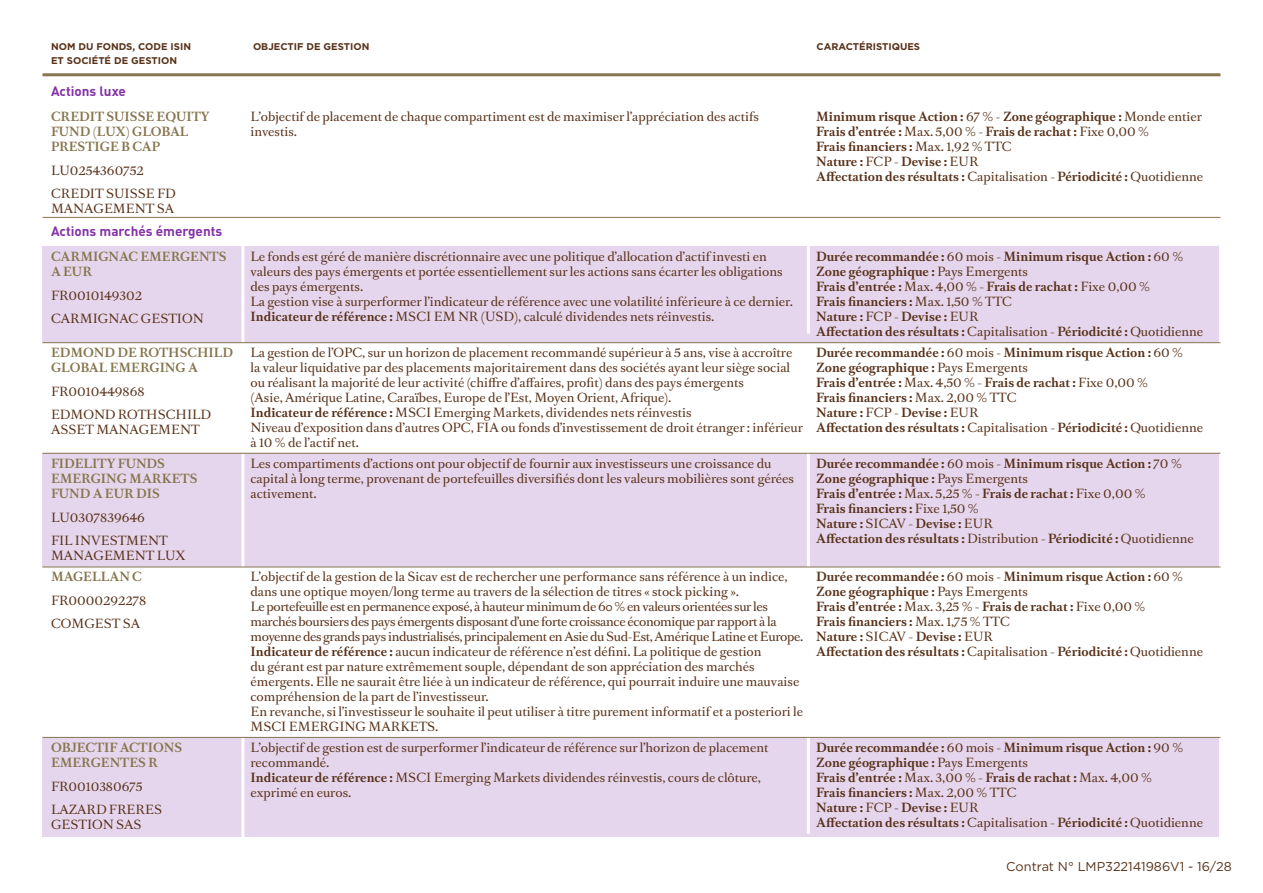
<style>
.page{position:relative;width:1263px;height:893px;background:#fff}
.page>*{position:absolute;margin:0;border:0;box-sizing:border-box;transform-origin:0 0}
.t1{font:700 13.5px "DIN";color:#8431a6}
.t2{font:12.75px "Gotham";color:#583119}
.t3{font:12px/15px "Romain BP Text";color:#583119}
.t4{font:700 12px/15px "Romain BP Text";color:#583119}
.t5{font:700 12px/15px "Romain BP Text";color:#86754d}
.t6{font:700 9.75px/13.5px "Gotham";color:#583119}
.s1{font-weight:400}
.s2{font-weight:700}
</style>
<div class="page">
<hr style="left:43px;top:73px;width:1177px;height:3px;background:#86754d">
<div style="left:43px;top:246px;width:1176px;height:97px;background:#e6d6ed"></div>
<div style="left:43px;top:453px;width:1176px;height:114px;background:#e6d6ed"></div>
<div style="left:43px;top:737px;width:1176px;height:100px;background:#e6d6ed"></div>
<hr style="left:241px;top:243px;width:3px;height:596px;background:#fff">
<hr style="left:807px;top:243px;width:3px;height:91px;background:#fff">
<hr style="left:807px;top:384px;width:3px;height:450px;background:#fff">
<hr style="left:43px;top:217px;width:1177px;height:1px;background:#86754d">
<hr style="left:43px;top:342px;width:1177px;height:1px;background:#86754d">
<hr style="left:43px;top:453px;width:1177px;height:1px;background:#86754d">
<hr style="left:43px;top:567px;width:1177px;height:1px;background:#86754d">
<hr style="left:43px;top:737px;width:1177px;height:1px;background:#86754d">
<p class="t6" style="left:51px;top:40px;width:142px">NOM DU FON DS, CODE ISIN<br>ET SOCI ÉTÉ DE GES</p>
<p class="t6" style="left:151px;top:54px;width:25px">TION</p>
<p class="t1" style="left:51px;top:83px;width:76px">Actions luxe</p>
<p class="t5" style="left:51px;top:109px;width:116px">CREDIT SUISSE EQUITY<br>FUN</p>
<p class="t5" style="left:51px;top:124px;width:110px;text-indent:29px">D (LUX) GLOBAL<br>PRE STIGE B CAP</p>
<p class="t3" style="left:51px;top:158px;width:126px;line-height:23.5px">LU0254360752<br>CREDIT SUISSE FD</p>
<p class="t3" style="left:51px;top:201px;width:125px">MANAGEMENT SA</p>
<p class="t1" style="left:51px;top:222px;width:173px">Actions marchés émergents</p>
<p class="t5" style="left:51px;top:248px;width:20px">CARMI</p>
<p class="t5" style="left:98px;top:248px;width:53px">GNAC EMER</p>
<p class="t5" style="left:180px;top:248px;width:21px">GENT</p>
<p class="t5" style="left:219px;top:248px;width:9px">S</p>
<p class="t5" style="left:51px;top:263px;width:23px">AEUR</p>
<p class="t3" style="left:51px;top:283px;width:154px;line-height:23.5px">FR0010149302<br>CARMIGNAC GESTION</p>
<p class="t5" style="left:51px;top:344px;width:32px">EDMON</p>
<p class="t5" style="left:105px;top:344px;width:46px">D DE ROT</p>
<p class="t5" style="left:168px;top:344px;width:66px">HSCHILD</p>
<p class="t5" style="left:51px;top:359px;width:21px">GLOBAL</p>
<p class="t5" style="left:110px;top:359px;width:11px">EMER</p>
<p class="t5" style="left:149px;top:359px;width:50px">GING A</p>
<p class="t3" style="left:51px;top:379px;width:162px;line-height:23.5px">FR0010449868<br>EDMOND ROTHSCHILD</p>
<p class="t3" style="left:51px;top:421px;width:150px">ASSET MANAGEMENT</p>
<p class="t5" style="left:51px;top:455px;width:33px">FIDELITY</p>
<p class="t5" style="left:118px;top:455px;width:11px">FUN</p>
<p class="t5" style="left:147px;top:455px;width:20px">DS</p>
<p class="t5" style="left:51px;top:470px;width:11px">EMER</p>
<p class="t5" style="left:91px;top:470px;width:51px">GING MAR</p>
<p class="t5" style="left:162px;top:470px;width:37px">KETS</p>
<p class="t5" style="left:51px;top:485px;width:11px">FUN</p>
<p class="t5" style="left:80px;top:485px;width:36px">D AEUR</p>
<p class="t5" style="left:136px;top:485px;width:25px">DIS</p>
<p class="t3" style="left:51px;top:505px;width:118px;line-height:23.5px">LU0307839646<br>FIL INVESTMENT</p>
<p class="t3" style="left:51px;top:547px;width:136px">MANAGEMENT LUX</p>
<p class="t5" style="left:51px;top:568px;width:43px">MAGELLAN</p>
<p class="t5" style="left:132px;top:568px;width:11px">C</p>
<p class="t3" style="left:51px;top:588px;width:97px;line-height:23.5px">FR0000292278<br>COMGEST SA</p>
<p class="t5" style="left:51px;top:739px;width:53px">OBJECTIF</p>
<p class="t5" style="left:120px;top:739px;width:29px">ACTION</p>
<p class="t5" style="left:174px;top:739px;width:9px">S</p>
<p class="t5" style="left:51px;top:754px;width:11px">EMER</p>
<p class="t5" style="left:91px;top:754px;width:21px">GENTE</p>
<p class="t5" style="left:138px;top:754px;width:21px">S R</p>
<p class="t3" style="left:51px;top:774px;width:113px;line-height:23.5px">FR0010380675<br>LAZARD FRERES</p>
<p class="t3" style="left:51px;top:816px;width:92px">GESTION SAS</p>
<p class="t6" style="left:253px;top:40px;width:79px">OBJECTIF DE GES</p>
<p class="t6" style="left:344px;top:40px;width:25px">TION</p>
<p class="t6" style="left:816px;top:40px;width:16px">CARAC</p>
<p class="t6" style="left:853px;top:40px;width:62px">TÉRISTIQUES</p>
<p class="t3" style="left:250px;top:109px;width:510px">L’objectif de placement de chaque compartiment est de maximiser l’appréciation des actifs investis.</p>
<p class="t4" style="left:816px;top:109px;width:389px">Minimum risque Action : <span class="s1">67 % -</span> Zone géographique : <span class="s1">Monde entier </span>Frais d’entrée : <span class="s1">Max. 5,00 % -</span> Frais de rachat : <span class="s1">Fixe 0,00 %<br></span>Frais financiers : <span class="s1">Max. 1,92 % TTC<br></span>Nature : <span class="s1">FCP -</span> Devise : <span class="s1">EUR<br></span>Affectation des résultats : <span class="s1">Capitalisation -</span> Périodicité : <span class="s1">Quotidienne</span></p>
<p class="t3" style="left:250px;top:248px;width:544px">Le fonds est géré de manière discrétionnaire avec une politique d’allocation d’actif investi en valeurs des pays émergents et portée essentiellement sur les actions sans écarter les obligations des pays émergents.<br>La gestion vise à surperformer l’indicateur de référence avec une volatilité inférieure à ce dernier.<br><span class="s2">Indicateur de référence :</span> MSCI EM NR (USD), calculé dividendes nets réinvestis.</p>
<p class="t4" style="left:816px;top:248px;width:389px">Durée recommandée : <span class="s1">60 mois -</span> Minimum risque Action : <span class="s1">60 % </span>Zone géographique : <span class="s1">Pays Emergents<br></span>Frais d’entrée : <span class="s1">Max. 4,00 % -</span> Frais de rachat : <span class="s1">Fixe 0,00 %<br></span>Frais financiers : <span class="s1">Max. 1,50 % TTC<br></span>Nature : <span class="s1">FCP -</span> Devise : <span class="s1">EUR<br></span>Affectation des résultats : <span class="s1">Capitalisation -</span> Périodicité : <span class="s1">Quotidienne</span></p>
<p class="t3" style="left:250px;top:344px;width:554px">La gestion de l’OPC, sur un horizon de placement recommandé supérieur à 5 ans, vise à accroître la valeur liquidative par des placements majoritairement dans des sociétés ayant leur siège social ou réalisant la majorité de leur activité (chiffre d’affaires, profit) dans des pays émergents<br>(Asie, Amérique Latine, Caraïbes, Europe de l’Est, Moyen Orient, Afrique).<br><span class="s2">Indicateur de référence :</span> MSCI Emerging Markets, dividendes nets réinvestis<br>Niveau d’exposition dans d’autres OPC, FIA ou fonds d’investissement de droit étranger : inférieur à 10 % de l’actif net.</p>
<p class="t4" style="left:816px;top:344px;width:389px">Durée recommandée : <span class="s1">60 mois -</span> Minimum risque Action : <span class="s1">60 % </span>Zone géographique : <span class="s1">Pays Emergents<br></span>Frais d’entrée : <span class="s1">Max. 4,50 % -</span> Frais de rachat : <span class="s1">Fixe 0,00 %<br></span>Frais financiers : <span class="s1">Max. 2,00 % TTC<br></span>Nature : <span class="s1">FCP -</span> Devise : <span class="s1">EUR<br></span>Affectation des résultats : <span class="s1">Capitalisation -</span> Périodicité : <span class="s1">Quotidienne</span></p>
<p class="t3" style="left:250px;top:455px;width:545px">Les compartiments d’actions ont pour objectif de fournir aux investisseurs une croissance du capital à long terme, provenant de portefeuilles diversifiés dont les valeurs mobilières sont gérées activement.</p>
<p class="t4" style="left:816px;top:455px;width:379px">Durée recommandée : <span class="s1">60 mois -</span> Minimum risque Action : <span class="s1">70 % </span>Zone géographique : <span class="s1">Pays Emergents<br></span>Frais d’entrée : <span class="s1">Max. 5,25 % -</span> Frais de rachat : <span class="s1">Fixe 0,00 %<br></span>Frais financiers : <span class="s1">Fixe 1,50 %<br></span>Nature : <span class="s1">SICAV -</span> Devise : <span class="s1">EUR<br></span>Affectation des résultats : <span class="s1">Distribution -</span> Périodicité : <span class="s1">Quotidienne</span></p>
<p class="t3" style="left:250px;top:568px;width:554px">L’objectif de la gestion de la Sicav est de rechercher une performance sans référence à un indice, dans une optique moyen/long terme au travers de la sélection de titres « stock picking ».<br>Le portefeuille est en permanence exposé, à hauteur minimum de 60 % en valeurs orientées sur les marchés boursiers des pays émergents disposant d’une forte croissance économique par rapport à la moyenne des grands pays industrialisés, principalement en Asie du Sud-Est, Amérique Latine et Europe.<br><span class="s2">Indicateur de référence :</span> aucun indicateur de référence n’est défini. La politique de gestion<br>du gérant est par nature extrêmement souple, dépendant de son appréciation des marchés émergents. Elle ne saurait être liée à un indicateur de référence, qui pourrait induire une mauvaise compréhension de la part de l’investisseur.<br>En revanche, si l’investisseur le souhaite il peut utiliser à titre purement informatif et a posteriori le MSCI EMERGING MARKETS.</p>
<p class="t4" style="left:816px;top:568px;width:388px">Durée recommandée : <span class="s1">60 mois -</span> Minimum risque Action : <span class="s1">60 % </span>Zone géographique : <span class="s1">Pays Emergents<br></span>Frais d’entrée : <span class="s1">Max. 3,25 % -</span> Frais de rachat : <span class="s1">Fixe 0,00 %<br></span>Frais financiers : <span class="s1">Max. 1,75 % TTC<br></span>Nature : <span class="s1">SICAV -</span> Devise : <span class="s1">EUR<br></span>Affectation des résultats : <span class="s1">Capitalisation -</span> Périodicité : <span class="s1">Quotidienne</span></p>
<p class="t3" style="left:250px;top:739px;width:519px">L’objectif de gestion est de surperformer l’indicateur de référence sur l’horizon de placement recommandé.<br><span class="s2">Indicateur de référence :</span> MSCI Emerging Markets dividendes réinvestis, cours de clôture, exprimé en euros.</p>
<p class="t4" style="left:816px;top:739px;width:388px">Durée recommandée : <span class="s1">60 mois -</span> Minimum risque Action : <span class="s1">90 % </span>Zone géographique : <span class="s1">Pays Emergents<br></span>Frais d’entrée : <span class="s1">Max. 3,00 % -</span> Frais de rachat : <span class="s1">Max. 4,00 %<br></span>Frais financiers : <span class="s1">Max. 2,00 % TTC<br></span>Nature : <span class="s1">FCP -</span> Devise : <span class="s1">EUR<br></span>Affectation des résultats : <span class="s1">Capitalisation -</span> Périodicité : <span class="s1">Quotidienne</span></p>
<p class="t2" style="left:1006px;top:858px;width:227px">Contrat N° LMP322141986V1 - 16/28</p>
</div>
